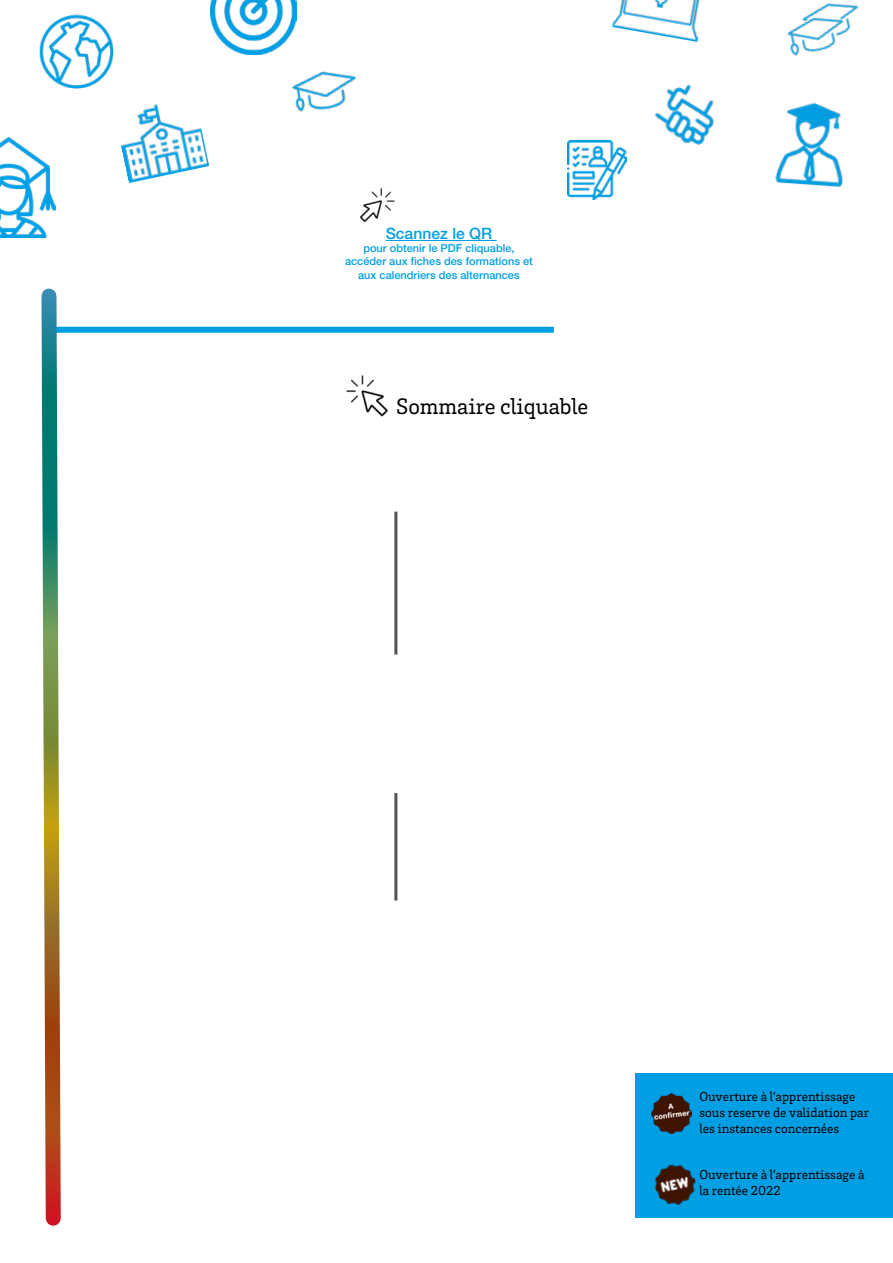
<style>
.page{position:relative;width:893px;height:1263px;background:#fff}
.page>*{position:absolute;margin:0;border:0;box-sizing:border-box;transform-origin:0 0}
.t1{font:22.95px "Brix Slab";color:#000}
.t2{font:500 15.75px "Helvetica Neue LT Std";color:#009fe3}
.t3{font:13.35px/16px "Brix Slab";color:#000}
.t4{font:500 10.95px/13.2px "Helvetica Neue LT Std";color:#009fe3;text-align:center}
</style>
<div class="page">
<div style="left:635px;top:1073px;width:258px;height:145px;background:#009fe3"></div>
<img style="left:121px;top:104px;width:88px;height:79px">
<img style="left:775px;top:102px;width:68px;height:86px">
<img style="left:39px;top:14px;width:111px;height:104px">
<img style="left:262px;top:54px;width:94px;height:58px">
<img style="left:787px;top:3px;width:72px;height:53px">
<img style="left:0;top:138px;width:56px;height:100px">
<img style="left:612px;top:0;width:88px;height:42px">
<img style="left:655px;top:84px;width:59px;height:61px">
<img style="left:210px;top:0;width:86px;height:54px">
<img style="left:568px;top:141px;width:59px;height:59px">
<div style="left:51px;top:327px;width:503px;height:6px;background:#009fe3"></div>
<hr style="left:394px;top:512px;width:3px;height:143px;background:#555454">
<hr style="left:394px;top:793px;width:3px;height:107px;background:#555454">
<hr style="left:386px;top:240px;width:111px;height:1px;background:#009fe3">
<img style="left:651px;top:1093px;width:40px;height:40px">
<img style="left:655px;top:1164px;width:41px;height:41px">
<img style="left:346px;top:375px;width:42px;height:42px">
<img style="left:359px;top:188px;width:36px;height:34px">
<svg style="left:41px;top:288px;width:27px;height:938px"></svg>
<p class="t2" style="left:386px;top:224px;width:108px">Scannez le QR</p>
<p class="t4" style="left:345px;top:242px;width:189px">pour obtenir le PDF cliquable, accéder aux fiches des formations et aux calendriers des alternances</p>
<h1 class="t1" style="left:396px;top:392px;width:194px">Sommaire cliquable</h1>
<p class="t3" style="left:699px;top:1088px;width:171px">Ouverture à l’apprentissage sous reserve de validation par les instances concernées</p>
<p class="t3" style="left:699px;top:1166px;width:167px">Ouverture à l’apprentissage à la rentée 2022</p>
</div>
